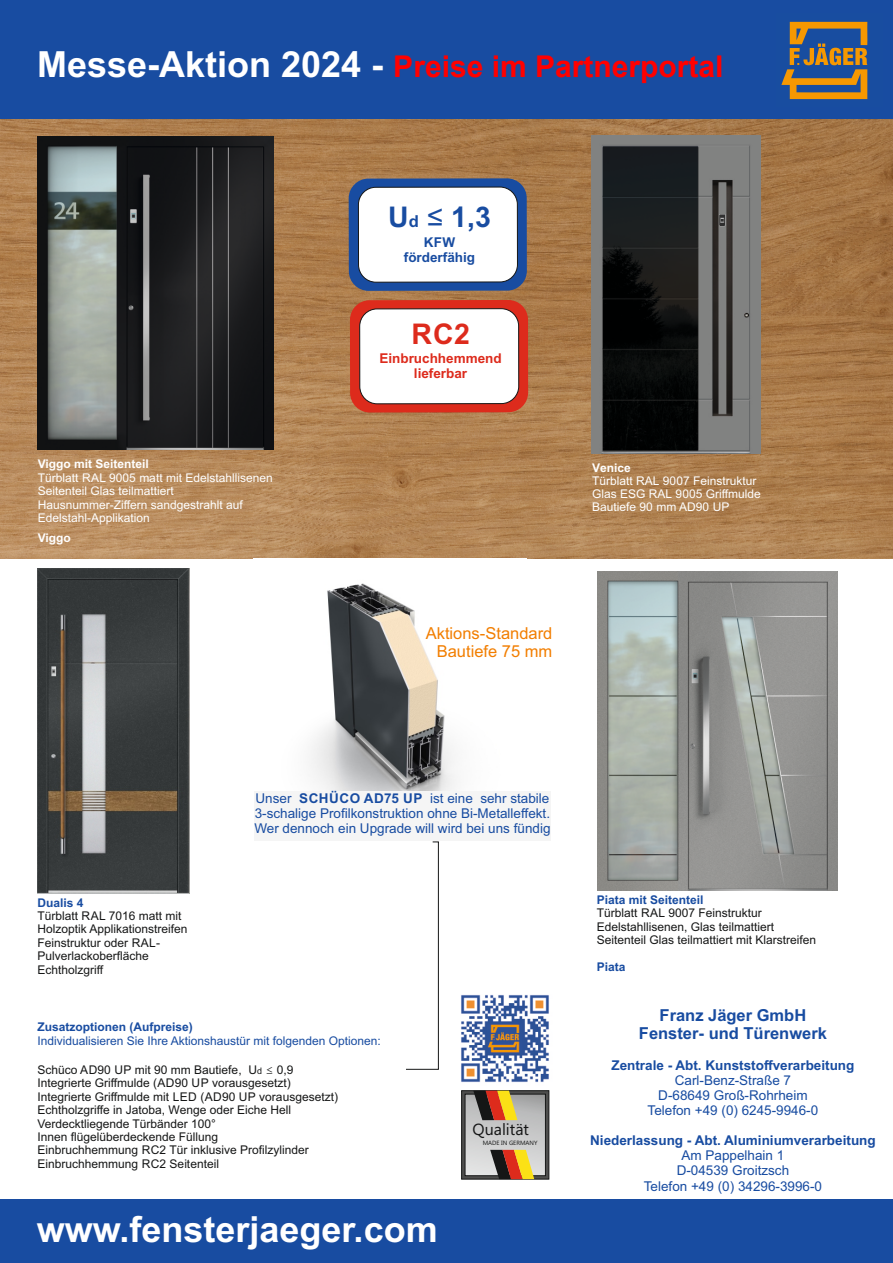
<style>
.page{position:relative;width:893px;height:1263px;background:#fff}
.page>*{position:absolute;margin:0;border:0;box-sizing:border-box;transform-origin:0 0}
.t1{font:700 36px "Arial";color:#fff}
.t2{font:700 30px "Arial";color:#f00}
.t3{font:700 28.5px "Arial";color:#184ca1}
.t4{font:700 28.5px "Arial";color:#dd2b1c}
.t5{font:700 16.5px/18.5px "Arial";color:#184ca1;text-align:center}
.t6{font:16.5px/18.5px "Arial";color:#f27e00;text-align:right}
.t7{font:16.05px "Ebrima";color:#151616}
.t8{font:13.5px/15.1px "Arial";color:#184ca1;text-align:center}
.t9{font:700 13.5px/15.1px "Arial";color:#184ca1;text-align:center}
.t10{font:700 13.5px/15.1px "Arial";color:#dd2b1c;text-align:center}
.t11{font:12px/13.5px "Arial";color:#151616}
.t12{font:12px/13.4px "Arial";color:#fff}
.t13{font:12px "Arial";color:#184ca1}
.t14{font:700 12px "Arial";color:#184ca1}
.t15{font:700 12px "Arial";color:#fff}
.t16{font:6.15px "Ebrima";color:#151616}
.s1{font-size:36px;color:#fff}
.s2{font-size:16.5px}
.s3{font-family:"Arial Unicode MS";font-weight:400}
.s4{font-weight:700}
.s5{font-size:9px}
.s6{font-family:"Malgun Gothic";font-weight:300}
</style>
<div class="page">
<img style="left:0;top:119px;width:893px;height:439px">
<div style="left:0;top:0;width:893px;height:119px;background:#184ca1"></div>
<div style="left:0;top:1199px;width:893px;height:64px;background:#184ca1"></div>
<svg style="left:781px;top:22px;width:86px;height:77px"></svg>
<img style="left:461px;top:995px;width:88px;height:87px">
<div style="left:461px;top:1090px;width:88px;height:89px;background:linear-gradient(to bottom,#4e4e4d,#4d4d4c);border:1px solid #151616"></div>
<div style="left:465px;top:1094px;width:80px;height:82px;background:linear-gradient(to bottom,#a9a9a9,#e7e8e8)"></div>
<div style="left:465px;top:1094px;width:81px;height:82px;border:1px solid #151616"></div>
<svg style="left:473px;top:1091px;width:44px;height:29px"></svg>
<svg style="left:490px;top:1150px;width:44px;height:29px"></svg>
<img style="left:37px;top:568px;width:153px;height:325px">
<img style="left:310px;top:583px;width:146px;height:208px">
<div style="left:254px;top:791px;width:297px;height:49px;background:#f5f5f5"></div>
<div style="left:350px;top:300px;width:178px;height:112px;background:#dd2b1c;border-radius:20px"></div>
<div style="left:359px;top:308px;width:160px;height:96px;background:#fff;border:1px solid #151616;border-radius:17px"></div>
<div style="left:349px;top:178px;width:178px;height:113px;background:#184ca1;border-radius:20px"></div>
<div style="left:358px;top:187px;width:160px;height:96px;background:#fff;border:1px solid #151616;border-radius:17px"></div>
<img style="left:592px;top:136px;width:169px;height:318px">
<svg style="left:406px;top:841px;width:33px;height:229px"></svg>
<img style="left:709px;top:212px;width:26px;height:17px">
<img style="left:597px;top:571px;width:240px;height:320px">
<img style="left:38px;top:136px;width:235px;height:314px">
<h2 class="t2" style="left:37px;top:45px;width:688px"><span class="s1">Messe-Aktion 2024</span> <span class="s1">-</span> Preise im Partnerportal</h2>
<h3 class="t3" style="left:388px;top:207px;width:104px">U<span class="s2">d</span> <span class="s3">≤</span> 1,3</h3>
<p class="t9" style="left:404px;top:236px;width:73px">KFW förderfähig</p>
<p class="t15" style="left:38px;top:460px;width:113px">Viggo mit Seitenteil</p>
<p class="t12" style="left:38px;top:472px;width:236px">Türblatt RAL 9005 matt mit Edelstahllisenen Seitenteil Glas teilmattiert Hausnummer-Ziffern sandgestrahlt auf Edelstahl-Applikation</p>
<p class="t15" style="left:38px;top:533px;width:35px">Viggo</p>
<h3 class="t4" style="left:412px;top:324px;width:60px">RC2</h3>
<p class="t10" style="left:379px;top:352px;width:124px">Einbruchhemmend lieferbar</p>
<p class="t15" style="left:592px;top:463px;width:40px">Venice</p>
<p class="t12" style="left:592px;top:475px;width:170px">Türblatt RAL 9007 Feinstruktur<br>Glas ESG RAL 9005 Griffmulde<br>Bautiefe 90 mm AD90 UP</p>
<h3 class="t6" style="left:426px;top:625px;width:128px">Aktions-Standard<br>Bautiefe 75 mm</h3>
<p class="t14" style="left:37px;top:898px;width:48px">Dualis 4</p>
<p class="t11" style="left:37px;top:910px;width:152px">Türblatt RAL 7016 matt mit<br>Holzoptik Applikationstreifen<br>Feinstruktur oder RAL-<br>Pulverlackoberfläche<br>Echtholzgriff</p>
<p class="t8" style="left:254px;top:792px;width:298px;text-align:justify">Unser <span class="s4">SCHÜCO AD75 UP</span> ist eine sehr stabile 3-schalige Profilkonstruktion ohne Bi-Metalleffekt.<br>Wer dennoch ein Upgrade will wird bei uns fündig</p>
<p class="t14" style="left:37px;top:1022px;width:157px">Zusatzoptionen (Aufpreise)</p>
<p class="t13" style="left:37px;top:1036px;width:345px">Individualisieren Sie Ihre Aktionshaustür mit folgenden Optionen:</p>
<p class="t11" style="left:37px;top:1064px;width:302px">Schüco AD90 UP mit 90 mm Bautiefe, U<span class="s5">d</span> <span class="s6">≤</span> 0,9<br>Integrierte Griffmulde (AD90 UP vorausgesetzt)<br>Integrierte Griffmulde mit LED (AD90 UP vorausgesetzt)<br>Echtholzgriffe in Jatoba, Wenge oder Eiche Hell Verdecktliegende Türbänder 100°<br>Innen flügelüberdeckende Füllung<br>Einbruchhemmung RC2 Tür inklusive Profilzylinder Einbruchhemmung RC2 Seitenteil</p>
<h1 class="t1" style="left:37px;top:1216px;width:402px">www.fensterjaeger.com</h1>
<h3 class="t7" style="left:473px;top:1124px;width:58px">Qualität</h3>
<p class="t16" style="left:483px;top:1140px;width:56px">MADE IN GERMANY</p>
<p class="t14" style="left:597px;top:895px;width:108px">Piata mit Seitenteil</p>
<p class="t11" style="left:597px;top:907px;width:221px">Türblatt RAL 9007 Feinstruktur<br>Edelstahllisenen, Glas teilmattiert<br>Seitenteil Glas teilmattiert mit Klarstreifen</p>
<p class="t14" style="left:597px;top:962px;width:30px">Piata</p>
<h3 class="t5" style="left:639px;top:1007px;width:189px">Franz Jäger GmbH<br>Fenster- und Türenwerk</h3>
<p class="t9" style="left:611px;top:1059px;width:244px">Zentrale - Abt. Kunststoffverarbeitung</p>
<p class="t8" style="left:648px;top:1074px;width:172px">Carl-Benz-Straße 7<br>D-68649 Groß-Rohrheim<br>Telefon +49 (0) 6245-9946-0</p>
<p class="t9" style="left:590px;top:1134px;width:287px">Niederlassung - Abt. Aluminiumverarbeitung</p>
<p class="t8" style="left:644px;top:1149px;width:180px">Am Pappelhain 1<br>D-04539 Groitzsch<br>Telefon +49 (0) 34296-3996-0</p>
</div>
